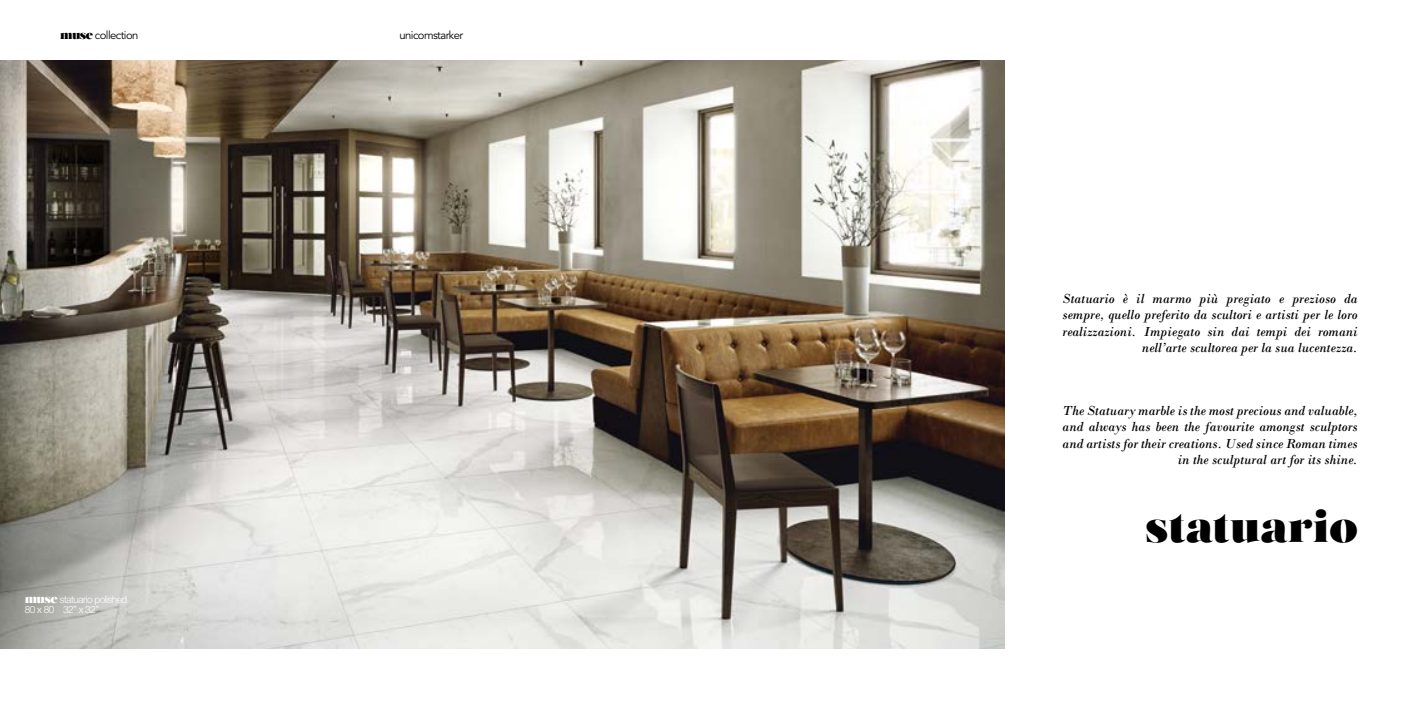
<style>
.page{position:relative;width:1418px;height:709px;background:#fff}
.page>*{position:absolute;margin:0;border:0;box-sizing:border-box;transform-origin:0 0}
.t1{font:45px "Salome";color:#000}
.t2{font:italic 13.75px/16.5px "Bodoni";color:#000;text-align:right}
.t3{font:11.25px "Avenir";letter-spacing:-.05em;color:#000}
.t4{font:300 10px/10px "Helvetica Neue LT Std";letter-spacing:-.05em;color:#fff}
.s1{font-family:"Salome";font-size:12.5px}
.s2{font-family:"Salome";font-weight:400;font-size:12.5px}
</style>
<div class="page">
<img style="left:0;top:60px;width:1004px;height:588px">
<p class="t3" style="left:60px;top:29px;width:80px"><span class="s1">muse</span> collection</p>
<p class="t3" style="left:399px;top:28px;width:65px">unicomstarker</p>
<p class="t4" style="left:25px;top:594px;width:104px"><span class="s2">muse</span> statuario polished<br>80 x 80 32” x 32”</p>
<p class="t2" style="left:1062px;top:290px;width:297px">Statuario è il marmo più pregiato e prezioso da sempre, quello preferito da scultori e artisti per le loro realizzazioni. Impiegato sin dai tempi dei romani nell’arte scultorea per la sua lucentezza.</p>
<p class="t2" style="left:1062px;top:402px;width:296px">The Statuary marble is the most precious and valuable, and always has been the favourite amongst sculptors and artists for their creations. Used since Roman times in the sculptural art for its shine.</p>
<h1 class="t1" style="left:1144px;top:496px;width:214px">statuario</h1>
</div>
